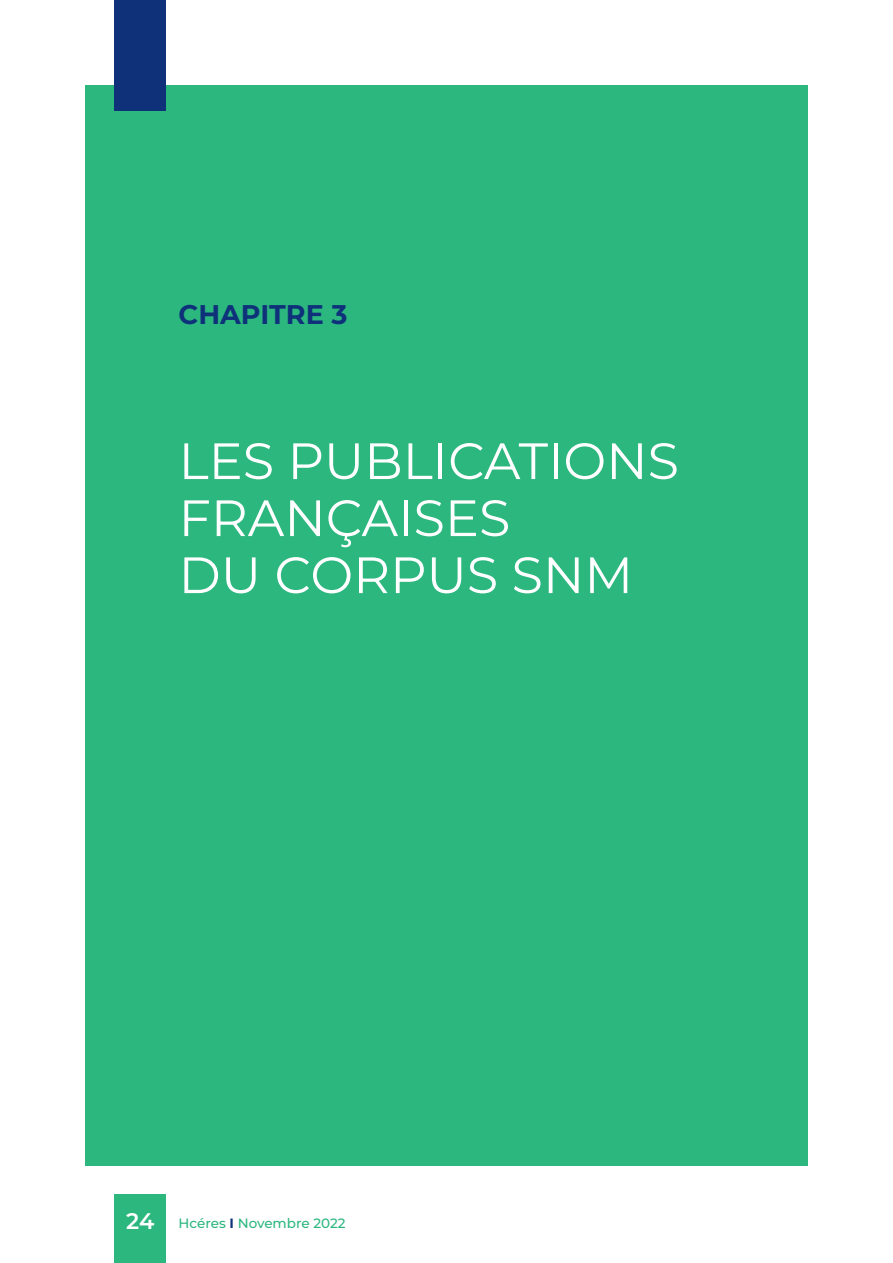
<style>
.page{position:relative;width:893px;height:1263px;background:#fff}
.page>*{position:absolute;margin:0;border:0;box-sizing:border-box;transform-origin:0 0}
._00_Titre_intercalai{font:51px/57px "Montserrat";color:#fff}
.t1{font:700 27px "Montserrat";color:#0e317a}
.t2{font:600 22.5px "Montserrat";color:#fff}
.t3{font:500 13.5px "Montserrat";color:#2cb77f}
.s1{font-weight:700;color:#0e317a}
</style>
<div class="page">
<div style="left:85px;top:85px;width:723px;height:1080px;background:#2cb77f"></div>
<div style="left:115px;top:1195px;width:51px;height:68px;background:#2cb77f"></div>
<div style="left:115px;top:0;width:51px;height:111px;background:#0e317a"></div>
<p class="t1" style="left:179px;top:297px;width:170px">CHAPITRE 3</p>
<p class="_00_Titre_intercalai" style="left:179px;top:431px;width:502px">LES PUBLICATIONS<br>FRANÇAISES<br>DU CORPUS SNM</p>
<p class="t2" style="left:126px;top:1206px;width:30px">24</p>
<p class="t3" style="left:179px;top:1215px;width:169px">Hcéres <span class="s1">I</span> Novembre 2022</p>
</div>
